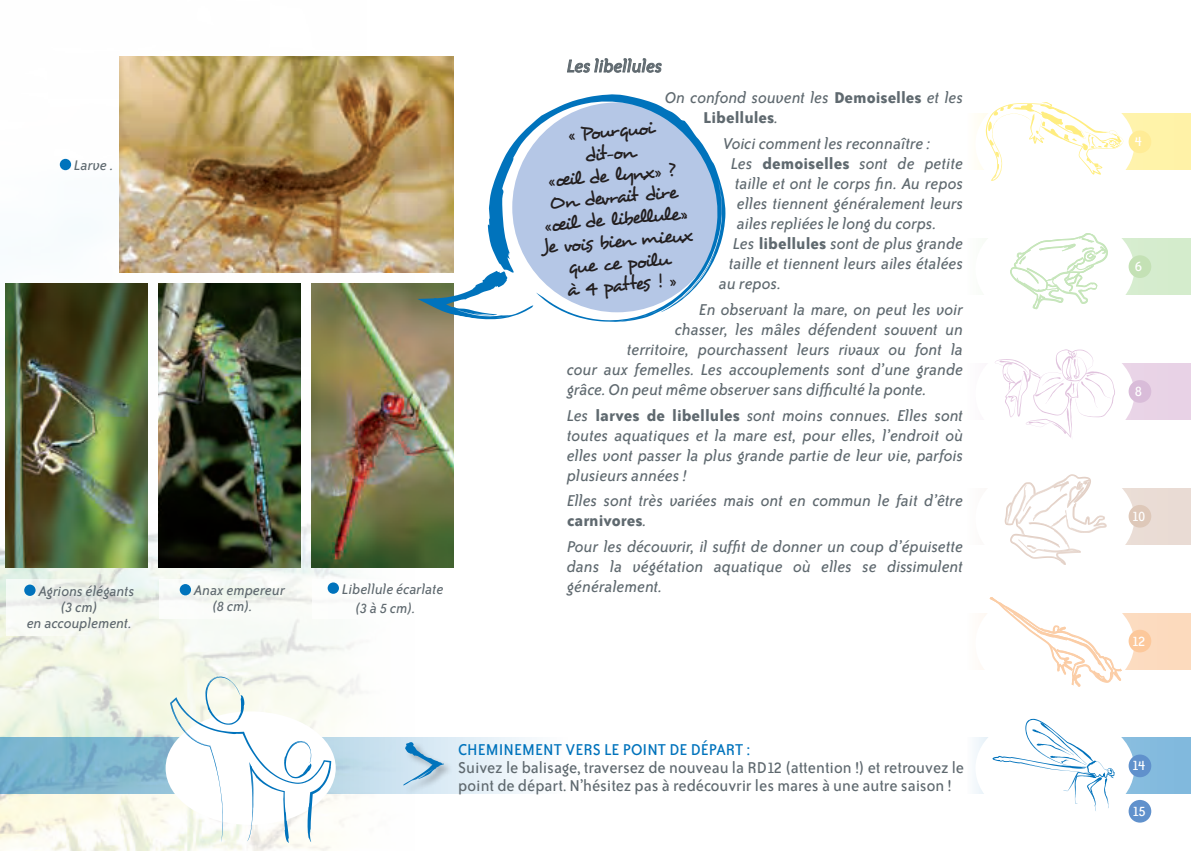
<style>
.page{position:relative;width:1191px;height:851px;background:#fff}
.page>*{position:absolute;margin:0;border:0;box-sizing:border-box;transform-origin:0 0}
.t1{font:20px/22px "Desyrel";color:#231f20;text-align:center}
.t2{font:italic 20px "Bailey Sans ITC";color:#5f696f}
.t3{font:italic 18px/20px "Bailey Sans ITC";color:#5f696f}
.t4{font:18px/18px "Bailey Sans ITC";color:#5f696f}
.t5{font:18px "Bailey Sans ITC";color:#0073bc}
.t6{font:italic 16px/16px "Bailey Sans ITC";color:#5f696f}
.t7{font:16px "Bailey Sans ITC";letter-spacing:-.055em;color:#fff}
.s1{font-weight:700;font-style:normal}
</style>
<div class="page">
<img style="left:0;top:56px;width:454px;height:794px">
<svg style="left:0;top:737px;width:532px;height:57px;background:#a8cddf"></svg>
<div style="left:978px;top:113px;width:213px;height:57px;background:#fff3a8"></div>
<div style="left:975px;top:87px;width:159px;height:114px;background:#fff;border-radius:50%"></div>
<svg style="left:985px;top:102px;width:138px;height:79px"></svg>
<div style="left:1122px;top:238px;width:69px;height:57px;background:#d5eccd"></div>
<div style="left:975px;top:212px;width:159px;height:113px;background:#fff;border-radius:50%"></div>
<svg style="left:1010px;top:233px;width:97px;height:76px"></svg>
<div style="left:982px;top:613px;width:209px;height:56px;background:#fcdabe"></div>
<div style="left:975px;top:586px;width:159px;height:114px;background:#fff;border-radius:50%"></div>
<svg style="left:990px;top:597px;width:131px;height:89px"></svg>
<svg style="left:974px;top:737px;width:217px;height:57px;background:#8cbfe0"></svg>
<div style="left:975px;top:711px;width:159px;height:113px;background:#fff;border-radius:50%"></div>
<svg style="left:992px;top:718px;width:122px;height:93px"></svg>
<div style="left:1128px;top:754px;width:23px;height:23px;background:#6091cc;border-radius:50%"></div>
<div style="left:1128px;top:130px;width:23px;height:23px;background:#ffec96;border-radius:50%"></div>
<div style="left:1128px;top:629px;width:23px;height:23px;background:#fcc89b;border-radius:50%"></div>
<div style="left:1128px;top:255px;width:23px;height:23px;background:#c4e1b5;border-radius:50%"></div>
<div style="left:1123px;top:488px;width:68px;height:56px;background:#eadcd4"></div>
<div style="left:975px;top:461px;width:159px;height:114px;background:#fff;border-radius:50%"></div>
<svg style="left:1004px;top:474px;width:102px;height:91px"></svg>
<div style="left:1128px;top:505px;width:23px;height:22px;background:#dec8b9;border-radius:50%"></div>
<div style="left:1122px;top:363px;width:69px;height:57px;background:#e8d3e6"></div>
<div style="left:975px;top:337px;width:159px;height:113px;background:#fff;border-radius:50%"></div>
<svg style="left:995px;top:349px;width:120px;height:89px"></svg>
<svg style="left:567px;top:58px;width:95px;height:15px"></svg>
<img style="left:119px;top:57px;width:335px;height:215px">
<img style="left:312px;top:283px;width:142px;height:284px">
<img style="left:159px;top:283px;width:141px;height:284px">
<img style="left:6px;top:283px;width:141px;height:284px">
<div style="left:60px;top:159px;width:11px;height:11px;background:#0073bc;border-radius:50%"></div>
<div style="left:396px;top:742px;width:56px;height:52px;background:#d2e4f1"></div>
<svg style="left:403px;top:742px;width:41px;height:43px"></svg>
<div style="left:1128px;top:799px;width:23px;height:23px;background:#6091cc;border-radius:50%"></div>
<svg style="left:170px;top:676px;width:161px;height:166px"></svg>
<svg style="left:488px;top:94px;width:237px;height:228px;fill:#b5c7e6"></svg>
<svg style="left:417px;top:271px;width:116px;height:48px"></svg>
<div style="left:1128px;top:380px;width:23px;height:23px;background:#d9bcd9;border-radius:50%"></div>
<svg style="left:6px;top:578px;width:141px;height:57px;fill:#f4f8f0"></svg>
<div style="left:24px;top:584px;width:12px;height:11px;background:#0073bc;border-radius:50%"></div>
<svg style="left:159px;top:578px;width:141px;height:40px"></svg>
<div style="left:180px;top:584px;width:11px;height:11px;background:#0073bc;border-radius:50%"></div>
<div style="left:312px;top:578px;width:142px;height:40px;background:#fff"></div>
<div style="left:328px;top:582px;width:11px;height:11px;background:#0073bc;border-radius:50%"></div>
<p class="t6" style="left:74px;top:157px;width:41px">Larve .</p>
<p class="t6" style="left:39px;top:583px;width:97px">Agrions élégants</p>
<p class="t6" style="left:61px;top:599px;width:38px">(3 cm)</p>
<p class="t6" style="left:27px;top:615px;width:106px">en accouplement.</p>
<p class="t6" style="left:213px;top:582px;width:74px;text-indent:-18px">Anax empereur (8 cm).</p>
<p class="t6" style="left:356px;top:579px;width:89px;line-height:19.2px;text-indent:-14px">Libellule écarlate (3 à 5 cm).</p>
<p class="t2" style="left:567px;top:55px;width:97px">Les libellules</p>
<p class="t3" style="left:703px;top:88px;width:261px;text-indent:-38px">On confond souvent les <span class="s1">Demoiselles</span> et les<br><span class="s1">Libellules</span>.</p>
<p class="t3" style="left:723px;top:134px;width:209px">Voici comment les reconnaître :</p>
<p class="t3" style="left:731px;top:154px;width:233px">Les <span class="s1">demoiselles</span> sont de petite</p>
<p class="t3" style="left:735px;top:174px;width:230px">taille et ont le corps fin. Au repos</p>
<p class="t3" style="left:737px;top:194px;width:228px">elles tiennent généralement leurs</p>
<p class="t3" style="left:737px;top:214px;width:201px">ailes repliées le long du corps.</p>
<p class="t3" style="left:733px;top:234px;width:231px">Les <span class="s1">libellules</span> sont de plus grande</p>
<p class="t3" style="left:729px;top:254px;width:236px">taille et tiennent leurs ailes étalées</p>
<p class="t3" style="left:719px;top:274px;width:64px">au repos.</p>
<p class="t3" style="left:699px;top:299px;width:265px">En observant la mare, on peut les voir</p>
<p class="t3" style="left:675px;top:319px;width:289px">chasser, les mâles défendent souvent un</p>
<p class="t3" style="left:627px;top:339px;width:337px">territoire, pourchassent leurs rivaux ou font la</p>
<p class="t3" style="left:567px;top:359px;width:398px">cour aux femelles. Les accouplements sont d’une grande</p>
<p class="t3" style="left:567px;top:379px;width:361px">grâce. On peut même observer sans difficulté la ponte.</p>
<p class="t3" style="left:567px;top:405px;width:398px;text-align:justify">Les <span class="s1">larves de libellules</span> sont moins connues. Elles sont toutes aquatiques et la mare est, pour elles, l’endroit où elles vont passer la plus grande partie de leur vie, parfois plusieurs années !</p>
<p class="t3" style="left:567px;top:491px;width:398px">Elles sont très variées mais ont en commun le fait d’être <span class="s1">carnivores</span>.</p>
<p class="t3" style="left:567px;top:536px;width:397px;text-align:justify">Pour les découvrir, il suffit de donner un coup d’épuisette dans la végétation aquatique où elles se dissimulent généralement.</p>
<p class="t1" style="left:532px;top:127px;width:152px;rotate:-5deg">« Pourquoi<br>dit-on<br>«œil de lynx» ?<br>On devrait dire «œil de libellule».<br>Je vois bien mieux que ce poilu<br>à 4 pattes ! »</p>
<p class="t5" style="left:458px;top:739px;width:293px">CHEMINEMENT VERS LE POINT DE DÉPART :</p>
<p class="t4" style="left:458px;top:758px;width:507px">Suivez le balisage, traversez de nouveau la RD12 (attention !) et retrouvez le point de départ. N’hésitez pas à redécouvrir les mares à une autre saison !</p>
<p class="t7" style="left:1135px;top:133px;width:9px">4</p>
<p class="t7" style="left:1135px;top:258px;width:9px">6</p>
<p class="t7" style="left:1135px;top:382px;width:9px">8</p>
<p class="t7" style="left:1131px;top:507px;width:15px">10</p>
<p class="t7" style="left:1131px;top:632px;width:15px">12</p>
<p class="t7" style="left:1131px;top:757px;width:15px">14</p>
<p class="t7" style="left:1132px;top:802px;width:15px">15</p>
</div>
